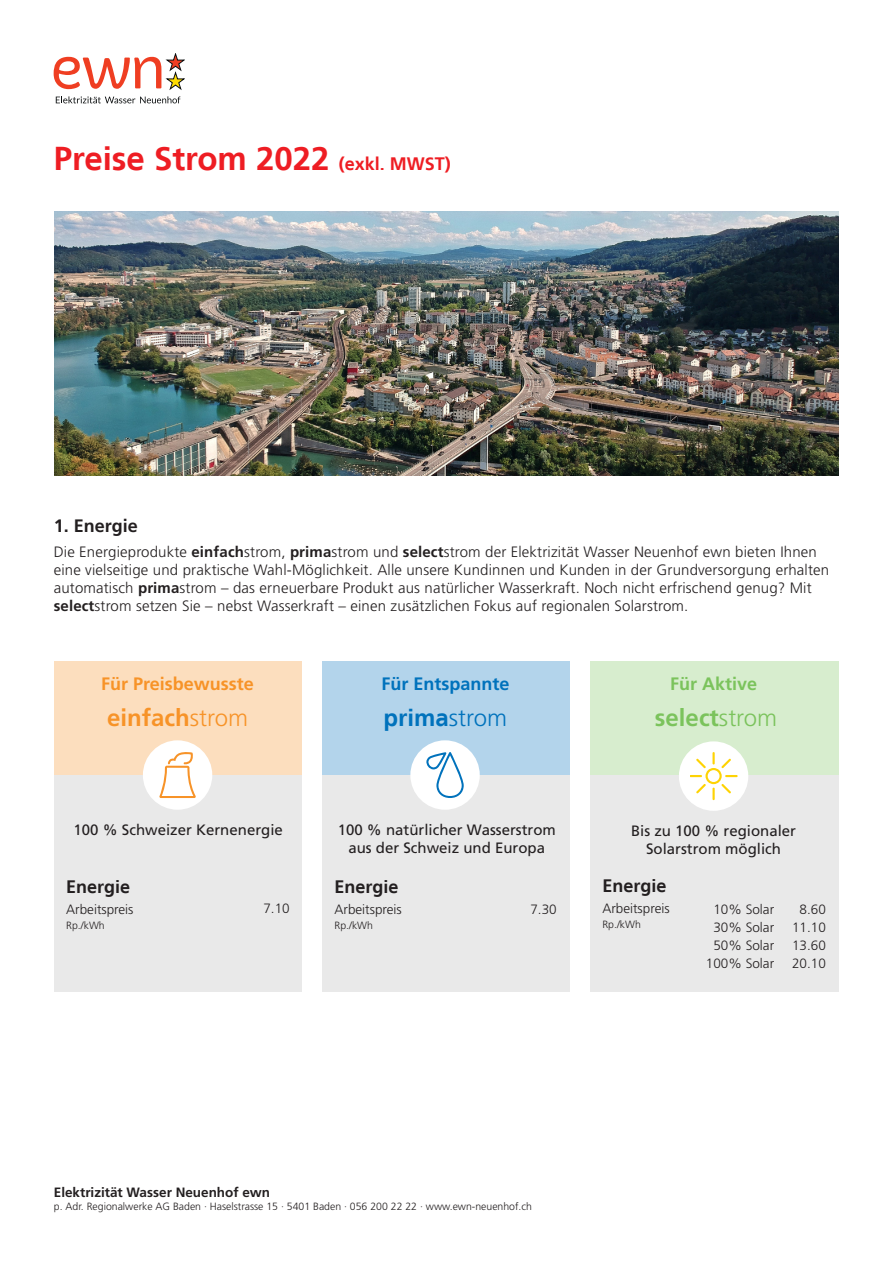
<style>
.page{position:relative;width:893px;height:1263px;background:#fff}
.page>*{position:absolute;margin:0;border:0;box-sizing:border-box;transform-origin:0 0}
.t1{font:700 33px "Frutiger LT";color:#ee1d23}
.t2{font:700 24px "Frutiger LT Std";color:#f79328}
.t3{font:700 24px "Frutiger LT Std";color:#7bc35c}
.t4{font:700 24px "Frutiger LT";color:#0072bc}
.t5{font:700 18px "Frutiger LT";color:#231f20}
.t6{font:700 18px "Frutiger LT Std";color:#f79328}
.t7{font:700 18px "Frutiger LT Std";color:#0072bc}
.t8{font:700 18px "Frutiger LT Std";color:#231f20}
.t9{font:700 18px "Frutiger LT Std";color:#7bc35c}
.t10{font:300 15px/18px "Frutiger LT Std";letter-spacing:.01em;color:#231f20}
.t11{font:15px/18px "Frutiger LT Std";color:#231f20;text-align:center}
.t12{font:300 13.5px/18px "Frutiger LT Std";color:#231f20;text-align:center}
.t13{font:700 13.5px "Frutiger LT Std";color:#231f20}
.t14{font:300 10.5px "Frutiger LT Std";color:#231f20}
.s1{font-size:18px}
.s2{font-weight:700}
.s3{font-weight:300}
.s4{font-family:"Frutiger LT Std";font-weight:300}
</style>
<div class="page">
<img style="left:54px;top:212px;width:785px;height:264px">
<svg style="left:54px;top:54px;width:131px;height:36px"></svg>
<svg style="left:56px;top:96px;width:124px;height:7px"></svg>
<div style="left:322px;top:775px;width:248px;height:216px;background:#e9e9e9"></div>
<div style="left:54px;top:775px;width:248px;height:216px;background:#e9e9e9"></div>
<div style="left:322px;top:661px;width:248px;height:114px;background:#b3d4eb"></div>
<div style="left:54px;top:661px;width:248px;height:114px;background:#fcdebe"></div>
<div style="left:143px;top:740px;width:69px;height:70px;background:#fff;border-radius:50%"></div>
<div style="left:410px;top:740px;width:70px;height:70px;background:#fff;border-radius:50%"></div>
<svg style="left:159px;top:752px;width:37px;height:46px"></svg>
<svg style="left:426px;top:752px;width:38px;height:46px"></svg>
<div style="left:590px;top:775px;width:248px;height:216px;background:#e9e9e9"></div>
<div style="left:590px;top:661px;width:249px;height:114px;background:#d7edce"></div>
<div style="left:679px;top:741px;width:69px;height:70px;background:#fff;border-radius:50%"></div>
<svg style="left:690px;top:752px;width:48px;height:48px"></svg>
<p class="t1" style="left:54px;top:139px;width:398px">Preise Strom 2022 <span class="s1">(exkl. MWST)</span></p>
<p class="t8" style="left:54px;top:515px;width:86px">1. Energie</p>
<p class="t10" style="left:54px;top:543px;width:777px">Die Energieprodukte <span class="s2">einfach</span>strom, <span class="s2">prima</span>strom und <span class="s2">select</span>strom der Elektrizität Wasser Neuenhof ewn bieten Ihnen eine vielseitige und praktische Wahl-Möglichkeit. Alle unsere Kundinnen und Kunden in der Grundversorgung erhalten automatisch <span class="s2">prima</span>strom – das erneuerbare Produkt aus natürlicher Wasserkraft. Noch nicht erfrischend genug? Mit <span class="s2">select</span>strom setzen Sie – nebst Wasserkraft – einen zusätzlichen Fokus auf regionalen Solarstrom.</p>
<p class="t6" style="left:101px;top:673px;width:154px">Für Preisbewusste</p>
<p class="t2" style="left:107px;top:703px;width:142px">einfach<span class="s3">strom</span></p>
<p class="t7" style="left:381px;top:673px;width:130px">Für Entspannte</p>
<p class="t4" style="left:384px;top:703px;width:125px">prima<span class="s4">strom</span></p>
<p class="t11" style="left:74px;top:820px;width:211px">100 % Schweizer Kernenergie</p>
<p class="t11" style="left:338px;top:820px;width:220px">100 % natürlicher Wasserstrom aus der Schweiz und Europa</p>
<p class="t5" style="left:66px;top:876px;width:66px">Energie</p>
<p class="t12" style="left:66px;top:900px;width:69px">Arbeitspreis</p>
<p class="t14" style="left:66px;top:919px;width:40px">Rp./kWh</p>
<p class="t5" style="left:334px;top:877px;width:66px">Energie</p>
<p class="t12" style="left:334px;top:901px;width:69px">Arbeitspreis</p>
<p class="t14" style="left:334px;top:920px;width:40px">Rp./kWh</p>
<p class="t12" style="left:263px;top:899px;width:28px">7.10</p>
<p class="t12" style="left:530px;top:900px;width:28px">7.30</p>
<p class="t9" style="left:670px;top:673px;width:89px">Für Aktive</p>
<p class="t3" style="left:655px;top:703px;width:124px">select<span class="s3">strom</span></p>
<p class="t11" style="left:631px;top:821px;width:167px">Bis zu 100 % regionaler</p>
<p class="t11" style="left:646px;top:839px;width:137px">Solarstrom möglich</p>
<p class="t5" style="left:602px;top:875px;width:66px">Energie</p>
<p class="t12" style="left:602px;top:900px;width:69px">Arbeitspreis</p>
<p class="t14" style="left:602px;top:919px;width:40px">Rp./kWh</p>
<p class="t12" style="left:713px;top:900px;width:62px">10% Solar</p>
<p class="t12" style="left:713px;top:918px;width:62px">30% Solar</p>
<p class="t12" style="left:713px;top:936px;width:62px">50% Solar</p>
<p class="t12" style="left:706px;top:954px;width:70px">100% Solar</p>
<p class="t12" style="left:792px;top:900px;width:35px">8.60<br>11.10<br>13.60<br>20.10</p>
<p class="t13" style="left:54px;top:1184px;width:218px">Elektrizität Wasser Neuenhof ewn</p>
<p class="t14" style="left:54px;top:1200px;width:480px">p. Adr. Regionalwerke AG Baden · Haselstrasse 15 · 5401 Baden · 056 200 22 22 · www.ewn-neuenhof.ch</p>
</div>
